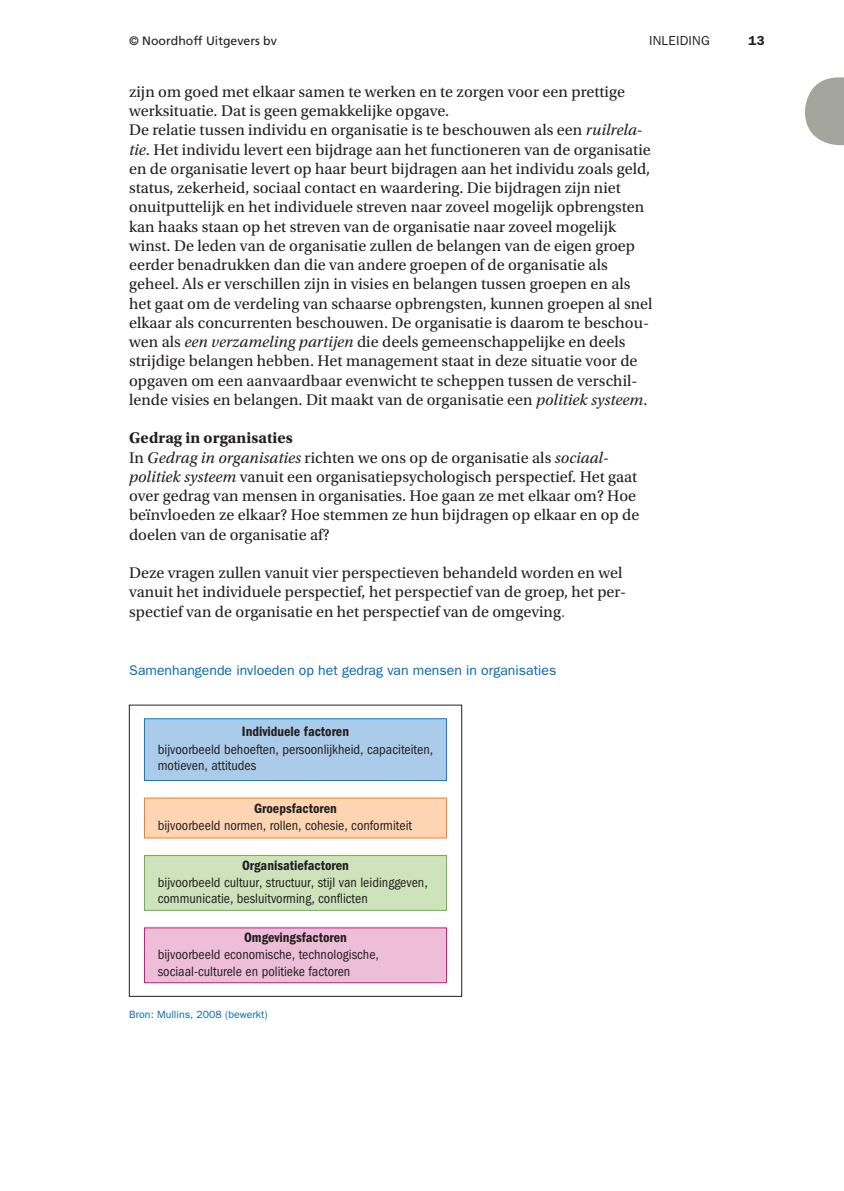
<style>
.page{position:relative;width:844px;height:1191px;background:#fff}
.page>*{position:absolute;margin:0;border:0;box-sizing:border-box;transform-origin:0 0}
.t1{font:16.1px/19.2px "Utopia Std";letter-spacing:.005em;color:#231f20}
.t2{font:condensed 14px/16.8px "ITC Franklin Gothic Std";color:#231f20}
.t3{font:14px "ITC Franklin Gothic Std Dm Cd";color:#231f20}
.t4{font:14px "ITC Franklin Gothic Std";color:#0067b1}
.t5{font:13.12px "ITC Franklin Gothic Std";letter-spacing:.02em;color:#231f20}
.t6{font:600 13.12px "ITC Franklin Gothic Std";color:#231f20}
.t7{font:12.25px "Frutiger LT Std";color:#231f20}
.t8{font:10.5px "ITC Franklin Gothic Std";letter-spacing:.005em;color:#0067b1}
.s1{font-style:italic}
.s2{font-weight:700}
.s3{color:#0084c3}
</style>
<div class="page">
<svg style="left:805px;top:77px;width:38px;height:68px"></svg>
<div style="left:129px;top:705px;width:333px;height:291px;border:1px solid #231f20"></div>
<div style="left:144px;top:718px;width:302px;height:62px;background:#aacbe9"></div>
<div style="left:144px;top:718px;width:303px;height:63px;border:1px solid #0081c6"></div>
<div style="left:144px;top:798px;width:302px;height:40px;background:#fed5b3"></div>
<div style="left:144px;top:855px;width:302px;height:55px;background:#cee2bc"></div>
<div style="left:144px;top:855px;width:303px;height:56px;border:1px solid #6db33f"></div>
<div style="left:144px;top:928px;width:302px;height:54px;background:#eebed8"></div>
<div style="left:144px;top:927px;width:303px;height:56px;border:1px solid #d60c8c"></div>
<p class="t7" style="left:129px;top:35px;width:149px">© Noordhoff Uitgevers bv</p>
<p class="t5" style="left:648px;top:35px;width:62px">INLEIDING</p>
<p class="t6" style="left:748px;top:35px;width:18px">13</p>
<p class="t1" style="left:129px;top:83px;width:525px">zijn om goed met elkaar samen te werken en te zorgen voor een prettige werksituatie. Dat is geen gemakkelijke opgave.<br>De relatie tussen individu en organisatie is te beschouwen als een <span class="s1">ruilrela&shy;tie</span>. Het individu levert een bijdrage aan het functioneren van de organisatie en de organisatie levert op haar beurt bijdragen aan het individu zoals geld, status, zekerheid, sociaal contact en waardering. Die bijdragen zijn niet onuitputtelijk en het individuele streven naar zoveel mogelijk opbrengsten kan haaks staan op het streven van de organisatie naar zoveel mogelijk winst. De leden van de organisatie zullen de belangen van de eigen groep eerder benadrukken dan die van andere groepen of de organisatie als geheel. Als er verschillen zijn in visies en belangen tussen groepen en als het gaat om de verdeling van schaarse opbrengsten, kunnen groepen al snel elkaar als concurrenten beschouwen. De organisatie is daarom te beschou&shy;wen als <span class="s1">een verzameling partijen</span> die deels gemeenschappelijke en deels strijdige belangen hebben. Het management staat in deze situatie voor de opgaven om een aanvaardbaar evenwicht te scheppen tussen de verschil&shy;lende visies en belangen. Dit maakt van de organisatie een <span class="s1">politiek systeem</span>.</p>
<p class="t1" style="left:129px;top:430px;width:511px"><span class="s2">Gedrag in organisaties<br></span>In <span class="s1">Gedrag in organisaties</span> richten we ons op de organisatie als <span class="s1">sociaal&shy;politiek systeem</span> vanuit een organisatiepsychologisch perspectief. Het gaat over gedrag van mensen in organisaties. Hoe gaan ze met elkaar om? Hoe beïnvloeden ze elkaar? Hoe stemmen ze hun bijdragen op elkaar en op de doelen van de organisatie af?</p>
<p class="t1" style="left:129px;top:564px;width:498px">Deze vragen zullen vanuit vier perspectieven behandeld worden en wel vanuit het individuele perspectief, het perspectief van de groep, het per&shy;spectief van de organisatie en het perspectief van de omgeving<span class="s3">.</span></p>
<p class="t4" style="left:129px;top:665px;width:428px">Samenhangende invloeden op het gedrag van mensen in organisaties</p>
<p class="t3" style="left:242px;top:726px;width:109px">Individuele factoren</p>
<p class="t2" style="left:158px;top:741px;width:277px">bijvoorbeeld behoeften, persoonlijkheid, capaciteiten, motieven, attitudes</p>
<p class="t3" style="left:254px;top:802px;width:84px">Groepsfactoren</p>
<p class="t2" style="left:158px;top:817px;width:256px">bijvoorbeeld normen, rollen, cohesie, conformiteit</p>
<p class="t3" style="left:242px;top:860px;width:108px">Organisatiefactoren</p>
<p class="t2" style="left:158px;top:874px;width:271px">bijvoorbeeld cultuur, structuur, stijl van leidinggeven, communicatie, besluitvorming, conflicten</p>
<p class="t3" style="left:244px;top:932px;width:104px">Omgevingsfactoren</p>
<p class="t2" style="left:158px;top:947px;width:222px">bijvoorbeeld economische, technologische, sociaal-culturele en politieke factoren</p>
<p class="t8" style="left:129px;top:1011px;width:140px">Bron: Mullins, 2008 (bewerkt)</p>
</div>
